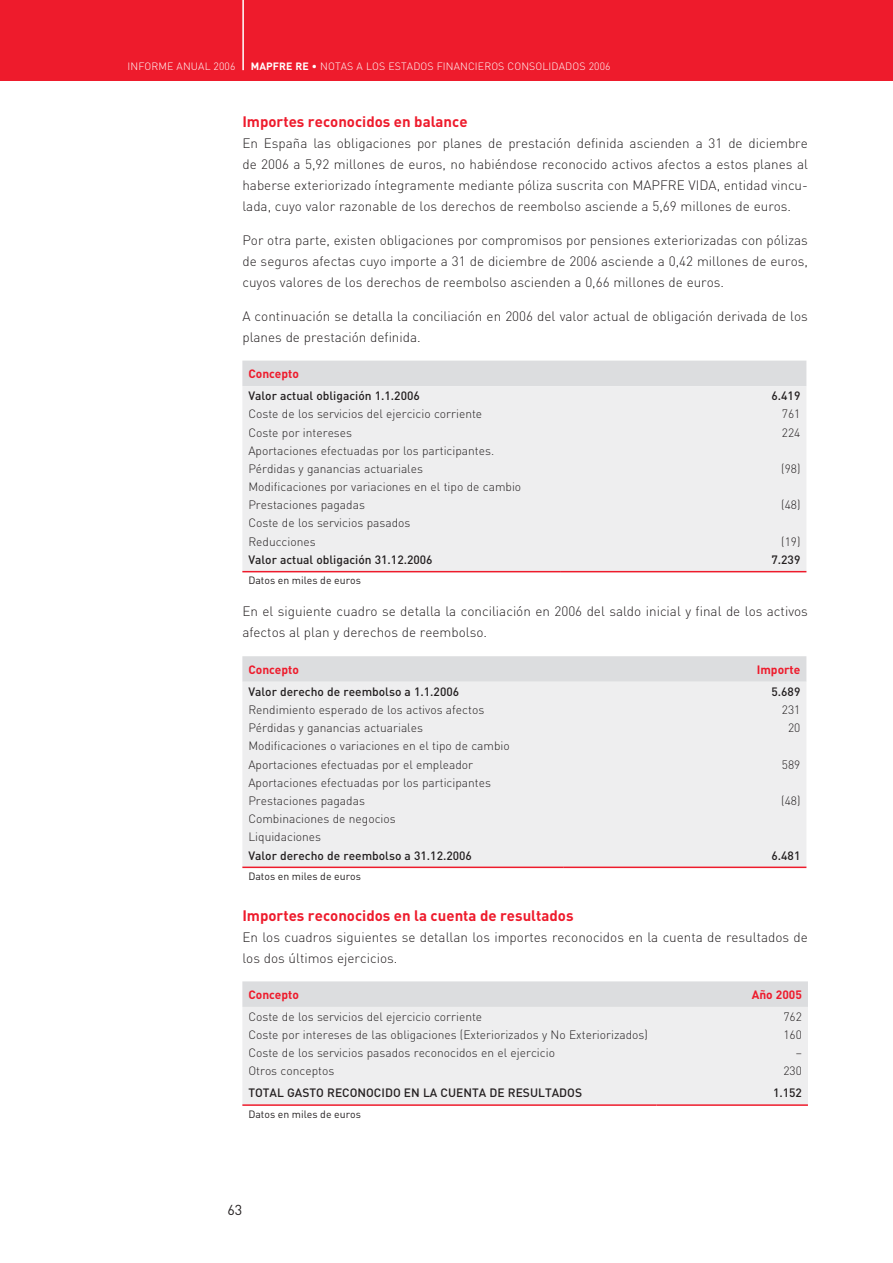
<style>
.page{position:relative;width:893px;height:1263px;background:#fff}
.page>*{position:absolute;margin:0;border:0;box-sizing:border-box;transform-origin:0 0}
.t1{font:700 15px "DIN";color:#ee1b2c}
.t2{font:14.25px "DIN";color:#231f20}
.t3{font:300 13.5px/21px "DIN";color:#231f20}
.t4{font:300 12px/18.1px "DIN";color:#231f20}
.t5{font:500 12px "DIN";color:#231f20}
.t6{font:700 12px "DIN";color:#ee1b2c}
.t7{font:300 10.5px "DIN";letter-spacing:.01em;color:#fff}
.t8{font:10.5px "DIN";color:#231f20}
.s1{font-weight:700}
</style>
<div class="page">
<div style="left:0;top:0;width:893px;height:81px;background:#ee1b2c"></div>
<hr style="left:242px;top:0;width:2px;height:70px;background:#fff">
<div style="left:242px;top:361px;width:564px;height:25px;background:#dcdddf"></div>
<div style="left:242px;top:386px;width:564px;height:185px;background:#eeeeef"></div>
<hr style="left:242px;top:571px;width:318px;height:1px;background:#ee1b2c">
<hr style="left:560px;top:571px;width:246px;height:1px;background:#ee1b2c">
<div style="left:242px;top:656px;width:564px;height:26px;background:#dcdddf"></div>
<div style="left:242px;top:682px;width:564px;height:184px;background:#eeeeef"></div>
<hr style="left:242px;top:866px;width:321px;height:2px;background:#ee1b2c">
<hr style="left:563px;top:866px;width:243px;height:2px;background:#ee1b2c">
<div style="left:242px;top:981px;width:566px;height:26px;background:#dcdddf"></div>
<div style="left:242px;top:1007px;width:566px;height:97px;background:#eeeeef"></div>
<hr style="left:242px;top:1104px;width:414px;height:2px;background:#ee1b2c">
<hr style="left:656px;top:1104px;width:152px;height:2px;background:#ee1b2c">
<p class="t7" style="left:128px;top:60px;width:109px">INFORME ANUAL 2006</p>
<p class="t7" style="left:251px;top:60px;width:361px"><span class="s1">MAPFRE RE •</span> NOTAS A LOS ESTADOS FINANCIEROS CONSOLIDADOS 2006</p>
<p class="t1" style="left:242px;top:112px;width:227px">Importes reconocidos en balance</p>
<p class="t3" style="left:242px;top:133px;width:567px;text-align:justify">En España las obligaciones por planes de prestación definida ascienden a 31 de diciembre de 2006 a 5,92 millones de euros, no habiéndose reconocido activos afectos a estos planes al haberse exteriorizado íntegramente mediante póliza suscrita con MAPFRE VIDA, entidad vincu&shy;lada, cuyo valor razonable de los derechos de reembolso asciende a 5,69 millones de euros.</p>
<p class="t3" style="left:242px;top:230px;width:567px;text-align:justify">Por otra parte, existen obligaciones por compromisos por pensiones exteriorizadas con pólizas de seguros afectas cuyo importe a 31 de diciembre de 2006 asciende a 0,42 millones de euros, cuyos valores de los derechos de reembolso ascienden a 0,66 millones de euros.</p>
<p class="t3" style="left:242px;top:305px;width:567px">A continuación se detalla la conciliación en 2006 del valor actual de obligación derivada de los planes de prestación definida.</p>
<p class="t6" style="left:248px;top:366px;width:52px">Concepto</p>
<p class="t5" style="left:248px;top:388px;width:173px">Valor actual obligación 1.1.2006</p>
<p class="t5" style="left:771px;top:388px;width:30px">6.419</p>
<p class="t4" style="left:248px;top:405px;width:235px">Coste de los servicios del ejercicio corriente</p>
<p class="t4" style="left:782px;top:405px;width:20px">761</p>
<p class="t4" style="left:248px;top:423px;width:105px">Coste por intereses</p>
<p class="t4" style="left:782px;top:423px;width:20px">224</p>
<p class="t4" style="left:248px;top:441px;width:247px">Aportaciones efectuadas por los participantes.<br>Pérdidas y ganancias actuariales</p>
<p class="t4" style="left:781px;top:459px;width:21px">(98)</p>
<p class="t4" style="left:248px;top:478px;width:274px">Modificaciones por variaciones en el tipo de cambio<br>Prestaciones pagadas</p>
<p class="t4" style="left:248px;top:514px;width:164px">Coste de los servicios pasados<br>Reducciones</p>
<p class="t4" style="left:781px;top:496px;width:21px">(48)</p>
<p class="t4" style="left:781px;top:532px;width:21px">(19)</p>
<p class="t5" style="left:248px;top:552px;width:186px">Valor actual obligación 31.12.2006</p>
<p class="t5" style="left:771px;top:552px;width:30px">7.239</p>
<p class="t8" style="left:248px;top:574px;width:114px">Datos en miles de euros</p>
<p class="t3" style="left:242px;top:601px;width:567px">En el siguiente cuadro se detalla la conciliación en 2006 del saldo inicial y final de los activos afectos al plan y derechos de reembolso.</p>
<p class="t6" style="left:248px;top:662px;width:52px">Concepto</p>
<p class="t6" style="left:757px;top:662px;width:45px">Importe</p>
<p class="t5" style="left:248px;top:684px;width:212px">Valor derecho de reembolso a 1.1.2006</p>
<p class="t5" style="left:771px;top:684px;width:30px">5.689</p>
<p class="t4" style="left:248px;top:700px;width:237px">Rendimiento esperado de los activos afectos</p>
<p class="t4" style="left:782px;top:700px;width:20px">231</p>
<p class="t4" style="left:248px;top:719px;width:176px">Pérdidas y ganancias actuariales</p>
<p class="t4" style="left:788px;top:719px;width:14px">20</p>
<p class="t4" style="left:248px;top:737px;width:263px">Modificaciones o variaciones en el tipo de cambio<br>Aportaciones efectuadas por el empleador</p>
<p class="t4" style="left:782px;top:755px;width:20px">589</p>
<p class="t4" style="left:248px;top:773px;width:244px">Aportaciones efectuadas por los participantes<br>Prestaciones pagadas</p>
<p class="t4" style="left:781px;top:791px;width:21px">(48)</p>
<p class="t4" style="left:248px;top:809px;width:149px">Combinaciones de negocios<br>Liquidaciones</p>
<p class="t5" style="left:248px;top:848px;width:225px">Valor derecho de reembolso a 31.12.2006</p>
<p class="t5" style="left:771px;top:848px;width:30px">6.481</p>
<p class="t8" style="left:248px;top:870px;width:114px">Datos en miles de euros</p>
<p class="t1" style="left:242px;top:905px;width:333px">Importes reconocidos en la cuenta de resultados</p>
<p class="t3" style="left:242px;top:926px;width:567px">En los cuadros siguientes se detallan los importes reconocidos en la cuenta de resultados de los dos últimos ejercicios.</p>
<p class="t6" style="left:248px;top:987px;width:52px">Concepto</p>
<p class="t6" style="left:752px;top:987px;width:52px">Año 2005</p>
<p class="t4" style="left:248px;top:1007px;width:235px">Coste de los servicios del ejercicio corriente</p>
<p class="t4" style="left:783px;top:1007px;width:20px">762</p>
<p class="t4" style="left:248px;top:1025px;width:401px">Coste por intereses de las obligaciones (Exteriorizados y No Exteriorizados)</p>
<p class="t4" style="left:783px;top:1025px;width:20px">160</p>
<p class="t4" style="left:248px;top:1044px;width:308px">Coste de los servicios pasados reconocidos en el ejercicio</p>
<p class="t4" style="left:796px;top:1044px;width:8px">–</p>
<p class="t4" style="left:248px;top:1062px;width:87px">Otros conceptos</p>
<p class="t4" style="left:783px;top:1062px;width:20px">230</p>
<p class="t5" style="left:248px;top:1085px;width:335px">TOTAL GASTO RECONOCIDO EN LA CUENTA DE RESULTADOS</p>
<p class="t5" style="left:773px;top:1085px;width:30px">1.152</p>
<p class="t8" style="left:248px;top:1107px;width:114px">Datos en miles de euros</p>
<p class="t2" style="left:227px;top:1201px;width:16px">63</p>
</div>
